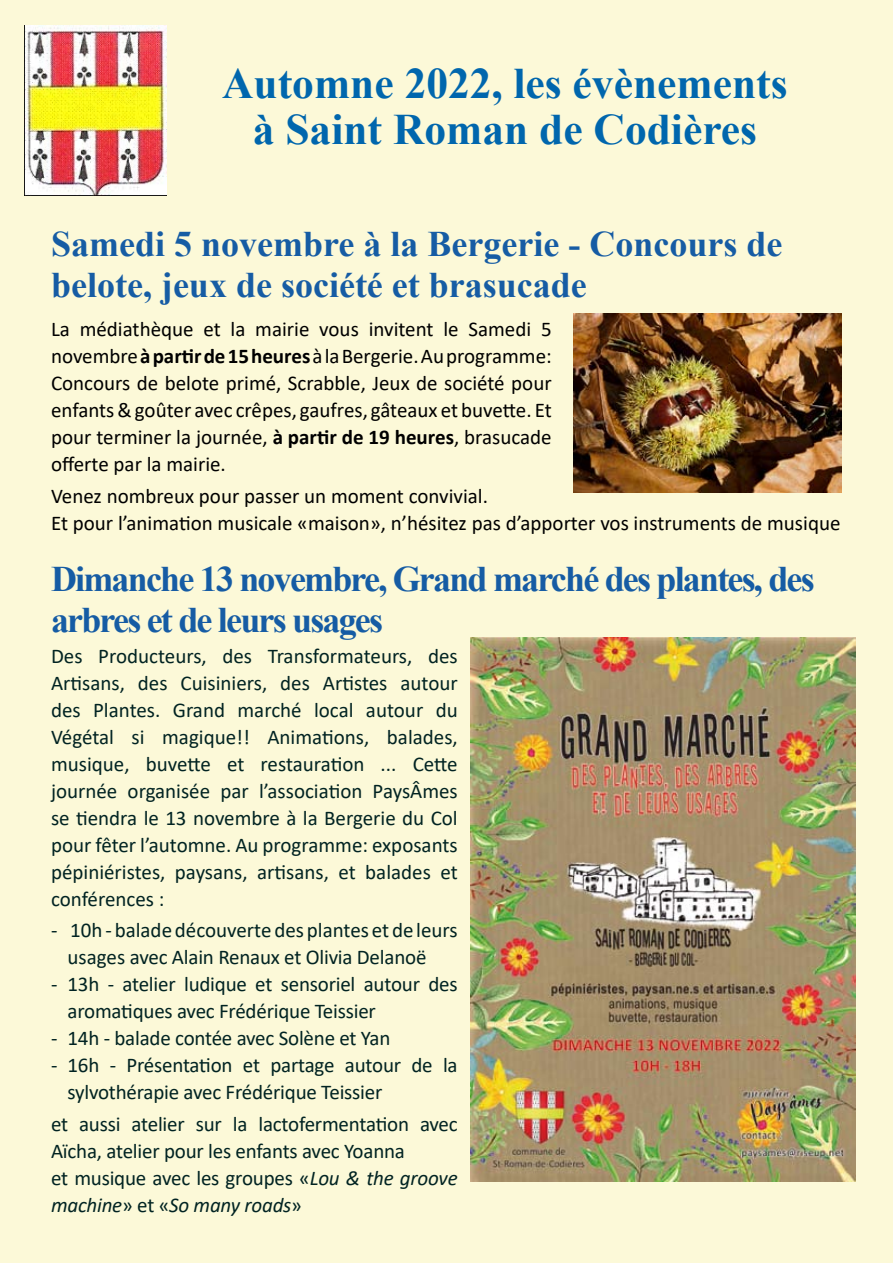
<style>
.page{position:relative;width:893px;height:1263px;background:#fcf9d8}
.page>*{position:absolute;margin:0;border:0;box-sizing:border-box;transform-origin:0 0}
.t1{font:700 43.5px/46.5px "Times New Roman";color:#0066ad;text-align:center}
.t2{font:700 36px/40.5px "Times New Roman";letter-spacing:-.01em;color:#165ca4}
.t3{font:700 36px/40.5px "Times New Roman";letter-spacing:-.05em;color:#165ca4}
.t4{font:21px/27px "Calibri";letter-spacing:-.01em;color:#012322}
.t5{font:21px/27px "Calibri";color:#000;text-align:justify}
.s1{font-weight:700}
.s2{font-style:italic}
</style>
<div class="page">
<img style="left:25px;top:26px;width:142px;height:170px">
<img style="left:573px;top:314px;width:269px;height:179px">
<img style="left:471px;top:637px;width:384px;height:545px">
<h1 class="t1" style="left:222px;top:59px;width:567px">Automne 2022, les évènements à Saint Roman de Codières</h1>
<h2 class="t2" style="left:51px;top:223px;width:733px">Samedi 5 novembre à la Bergerie - Concours de belote, jeux de société et brasucade</h2>
<p class="t5" style="left:51px;top:315px;width:502px">La médiathèque et la mairie vous invitent le Samedi 5 novembre <span class="s1">à partir de 15 heures</span> à la Bergerie. Au programme:<br>Concours de belote primé, Scrabble, Jeux de société pour enfants &amp; goûter avec crêpes, gaufres, gâteaux et buvette. Et pour terminer la journée, <span class="s1">à partir de 19 heures</span>, brasucade offerte par la mairie.</p>
<p class="t5" style="left:51px;top:482px;width:791px">Venez nombreux pour passer un moment convivial.<br>Et pour l’animation musicale «maison», n’hésitez pas d’apporter vos instruments de musique</p>
<h2 class="t3" style="left:51px;top:558px;width:765px">Dimanche 13 novembre, Grand marché des plantes, des arbres et de leurs usages</h2>
<p class="t4" style="left:51px;top:642px;width:408px;text-align:justify">Des Producteurs, des Transformateurs, des Artisans, des Cuisiniers, des Artistes autour des Plantes. Grand marché local autour du Végétal si magique!! Animations, balades, musique, buvette et restauration ... Cette journée organisée par l’association PaysÂmes se tiendra le 13 novembre à la Bergerie du Col pour fêter l’automne. Au programme: exposants pépiniéristes, paysans, artisans, et balades et conférences :</p>
<p class="t4" style="left:68px;top:916px;width:392px;text-indent:-16px">- 10h - balade découverte des plantes et de leurs usages avec Alain Renaux et Olivia Delanoë</p>
<p class="t4" style="left:68px;top:970px;width:392px;text-indent:-17px">- 13h - atelier ludique et sensoriel autour des aromatiques avec Frédérique Teissier</p>
<p class="t4" style="left:51px;top:1024px;width:341px">- 14h - balade contée avec Solène et Yan</p>
<p class="t4" style="left:68px;top:1051px;width:392px;text-indent:-17px">- 16h - Présentation et partage autour de la sylvothérapie avec Frédérique Teissier</p>
<p class="t4" style="left:51px;top:1110px;width:408px">et aussi atelier sur la lactofermentation avec Aïcha, atelier pour les enfants avec Yoanna<br>et musique avec les groupes «<span class="s2">Lou &amp; the groove machine</span>» et «<span class="s2">So many roads</span>»</p>
</div>
